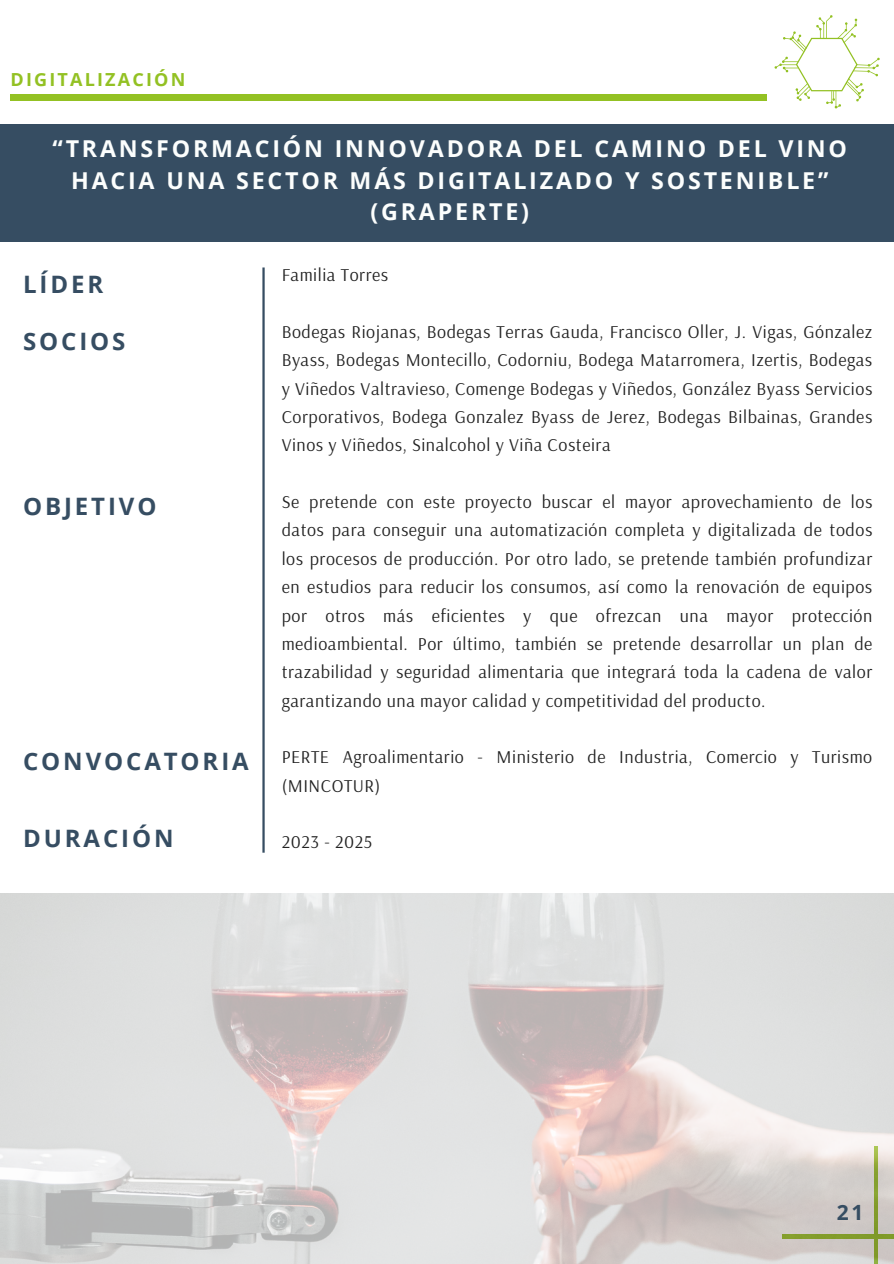
<style>
.page{position:relative;width:894px;height:1264px;background:#fff}
.page>*{position:absolute;margin:0;border:0;box-sizing:border-box;transform-origin:0 0}
.t1{font:700 24px "Open Sans";letter-spacing:.12em;color:#364d62}
.t2{font:700 23.25px/31.5px "Open Sans";letter-spacing:.12em;color:#fcfefd;text-align:center}
.t3{font:700 21px "Open Sans";color:#364d62}
.t4{font:18px/28.3px "Arsenal";letter-spacing:.03em;color:#222;text-align:justify}
.t5{font:700 18px "Open Sans";letter-spacing:.12em;color:#93c123}
</style>
<div class="page">
<div style="left:11px;top:95px;width:754px;height:5px;background:#93c123"></div>
<div style="left:0;top:124px;width:893px;height:117px;background:#364d62"></div>
<hr style="left:262px;top:267px;width:2px;height:585px;background:#364d62">
<svg style="left:774px;top:15px;width:105px;height:93px"></svg>
<img style="left:0;top:893px;width:893px;height:370px">
<p class="t5" style="left:11px;top:66px;width:176px">DIGITALIZACIÓN</p>
<p class="t2" style="left:52px;top:132px;width:795px">“TRANSFORMACIÓN INNOVADORA DEL CAMINO DEL VINO<br>HACIA UNA SECTOR MÁS DIGITALIZADO Y SOSTENIBLE” (GRAPERTE)</p>
<h1 class="t1" style="left:23px;top:267px;width:82px">LÍDER</h1>
<h1 class="t1" style="left:23px;top:324px;width:104px">SOCIOS</h1>
<h1 class="t1" style="left:23px;top:489px;width:135px">OBJETIVO</h1>
<h1 class="t1" style="left:23px;top:744px;width:227px">CONVOCATORIA</h1>
<h1 class="t1" style="left:23px;top:821px;width:152px">DURACIÓN</h1>
<p class="t4" style="left:281px;top:260px;width:108px">Familia Torres</p>
<p class="t4" style="left:281px;top:317px;width:592px">Bodegas Riojanas, Bodegas Terras Gauda, Francisco Oller, J. Vigas, Gónzalez Byass, Bodegas Montecillo, Codorniu, Bodega Matarromera, Izertis, Bodegas y Viñedos Valtravieso, Comenge Bodegas y Viñedos, González Byass Servicios Corporativos, Bodega Gonzalez Byass de Jerez, Bodegas Bilbainas, Grandes Vinos y Viñedos, Sinalcohol y Viña Costeira</p>
<p class="t4" style="left:281px;top:487px;width:592px">Se pretende con este proyecto buscar el mayor aprovechamiento de los datos para conseguir una automatización completa y digitalizada de todos los procesos de producción. Por otro lado, se pretende también profundizar en estudios para reducir los consumos, así como la renovación de equipos por otros más eficientes y que ofrezcan una mayor protección medioambiental. Por último, también se pretende desarrollar un plan de trazabilidad y seguridad alimentaria que integrará toda la cadena de valor garantizando una mayor calidad y competitividad del producto.</p>
<p class="t4" style="left:281px;top:742px;width:592px">PERTE Agroalimentario - Ministerio de Industria, Comercio y Turismo (MINCOTUR)</p>
<p class="t4" style="left:281px;top:827px;width:92px">2023 - 2025</p>
<p class="t3" style="left:836px;top:1197px;width:28px">21</p>
</div>
